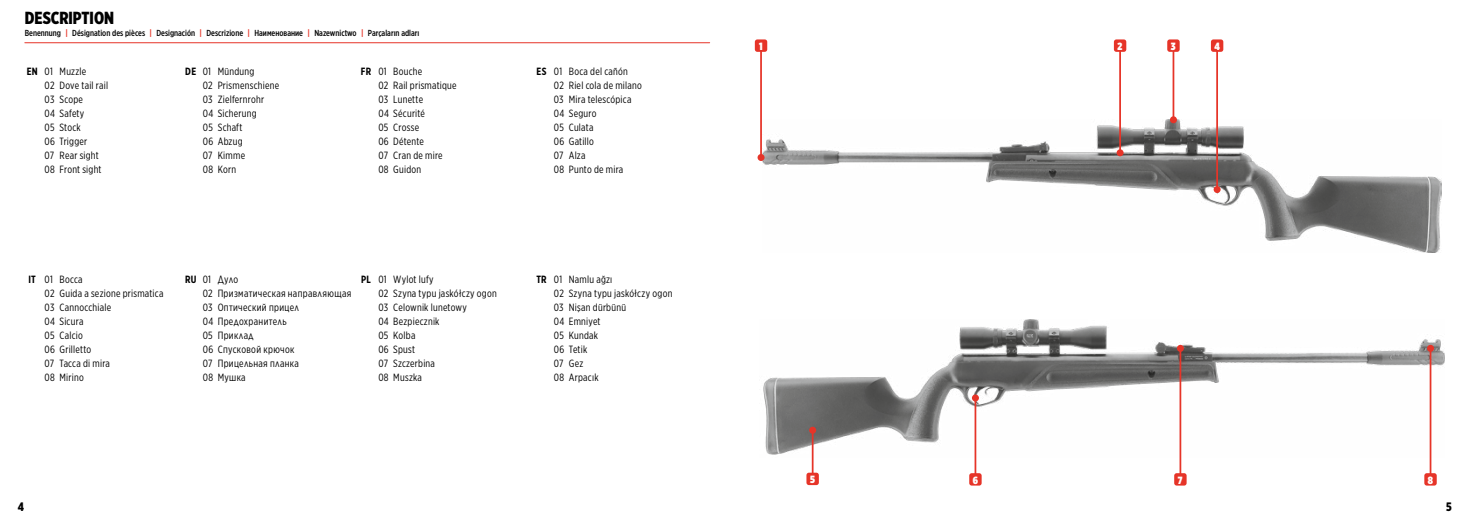
<style>
.page{position:relative;width:1469px;height:521px;background:#fff}
.page>*{position:absolute;margin:0;border:0;box-sizing:border-box;transform-origin:0 0}
.t1{font:900 17.5px "Gotham X Narrow";color:#000}
.t2{font:900 12.25px "Gotham X Narrow";color:#000}
.t3{font:10.5px/14px "Gotham X Narrow";letter-spacing:.025em;color:#000}
.t4{font:900 10.5px "Gotham X Narrow";color:#fff}
.t5{font:500 8.75px "Gotham X Narrow";color:#000}
.s1{font-weight:700;color:#e63428}
.s2{font-weight:700}
</style>
<div class="page">
<img style="left:762px;top:120px;width:679px;height:132px">
<img style="left:763px;top:320px;width:681px;height:138px">
<hr style="left:25px;top:42px;width:684px;height:1px;background:#e63428">
<hr style="left:760px;top:46px;width:2px;height:111px;background:#e63428">
<div style="left:757px;top:154px;width:7px;height:7px;background:#e63428;border-radius:50%"></div>
<div style="left:755px;top:39px;width:12px;height:13px;background:#e63428;border-radius:2px"></div>
<hr style="left:1119px;top:46px;width:1px;height:107px;background:#e63428">
<div style="left:1116px;top:149px;width:7px;height:7px;background:#e63428;border-radius:50%"></div>
<div style="left:1113px;top:39px;width:13px;height:13px;background:#e63428;border-radius:2px"></div>
<hr style="left:1172px;top:46px;width:2px;height:74px;background:#e63428">
<svg style="left:1169px;top:116px;width:7px;height:7px"></svg>
<div style="left:1167px;top:39px;width:12px;height:13px;background:#e63428;border-radius:2px"></div>
<hr style="left:1216px;top:46px;width:1px;height:143px;background:#e63428">
<div style="left:1213px;top:186px;width:7px;height:7px;background:#e63428;border-radius:50%"></div>
<div style="left:1210px;top:39px;width:13px;height:13px;background:#e63428;border-radius:2px"></div>
<hr style="left:811px;top:430px;width:2px;height:51px;background:#e63428">
<div style="left:809px;top:427px;width:7px;height:7px;background:#e63428;border-radius:50%"></div>
<div style="left:806px;top:473px;width:13px;height:12px;background:#e63428;border-radius:2px"></div>
<hr style="left:974px;top:398px;width:2px;height:84px;background:#e63428">
<div style="left:972px;top:394px;width:7px;height:7px;background:#e63428;border-radius:50%"></div>
<div style="left:969px;top:473px;width:12px;height:12px;background:#e63428;border-radius:2px"></div>
<hr style="left:1179px;top:348px;width:2px;height:134px;background:#e63428">
<div style="left:1176px;top:345px;width:7px;height:7px;background:#e63428;border-radius:50%"></div>
<div style="left:1174px;top:473px;width:12px;height:12px;background:#e63428;border-radius:2px"></div>
<hr style="left:1429px;top:348px;width:2px;height:134px;background:#e63428">
<svg style="left:1426px;top:345px;width:7px;height:7px"></svg>
<div style="left:1424px;top:473px;width:12px;height:12px;background:#e63428;border-radius:2px"></div>
<h1 class="t1" style="left:25px;top:7px;width:91px">DESCRIPTION</h1>
<p class="t5" style="left:25px;top:28px;width:396px">Benennung <span class="s1">|</span> Désignation des pièces <span class="s1">|</span> Designación <span class="s1">|</span> Descrizione <span class="s1">|</span> Наименование <span class="s1">|</span> Nazewnictwo <span class="s1">|</span> Parçaların adları</p>
<p class="t3" style="left:45px;top:64px;width:65px;text-indent:-18px"><span class="s2">EN</span> 01 Muzzle<br>02 Dove tail rail<br>03 Scope<br>04 Safety<br>05 Stock<br>06 Trigger<br>07 Rear sight<br>08 Front sight</p>
<p class="t3" style="left:203px;top:64px;width:78px;text-indent:-18px"><span class="s2">DE</span> 01 Mündung<br>02 Prismenschiene<br>03 Zielfernrohr<br>04 Sicherung<br>05 Schaft<br>06 Abzug<br>07 Kimme<br>08 Korn</p>
<p class="t3" style="left:378px;top:64px;width:80px;text-indent:-18px"><span class="s2">FR</span> 01 Bouche<br>02 Rail prismatique<br>03 Lunette<br>04 Sécurité<br>05 Crosse<br>06 Détente<br>07 Cran de mire<br>08 Guidon</p>
<p class="t3" style="left:554px;top:64px;width:89px;text-indent:-17px"><span class="s2">ES</span> 01 Boca del cañón<br>02 Riel cola de milano<br>03 Mira telescópica<br>04 Seguro<br>05 Culata<br>06 Gatillo<br>07 Alza<br>08 Punto de mira</p>
<p class="t3" style="left:45px;top:272px;width:120px;text-indent:-16px"><span class="s2">IT</span> 01 Bocca<br>02 Guida a sezione prismatica<br>03 Cannocchiale<br>04 Sicura<br>05 Calcio<br>06 Grilletto<br>07 Tacca di mira<br>08 Mirino</p>
<p class="t3" style="left:203px;top:272px;width:150px;text-indent:-18px"><span class="s2">RU</span> 01 Дуло<br>02 Призматическая направляющая<br>03 Оптический прицел<br>04 Предохранитель<br>05 Приклад<br>06 Спусковой крючок<br>07 Прицельная планка<br>08 Мушка</p>
<p class="t3" style="left:378px;top:272px;width:120px;text-indent:-17px"><span class="s2">PL</span> 01 Wylot lufy<br>02 Szyna typu jaskółczy ogon<br>03 Celownik lunetowy<br>04 Bezpiecznik<br>05 Kolba<br>06 Spust<br>07 Szczerbina<br>08 Muszka</p>
<p class="t3" style="left:554px;top:272px;width:120px;text-indent:-18px"><span class="s2">TR</span> 01 Namlu ağzı<br>02 Szyna typu jaskółczy ogon<br>03 Nişan dürbünü<br>04 Emniyet<br>05 Kundak<br>06 Tetik<br>07 Gez<br>08 Arpacık</p>
<p class="t4" style="left:759px;top:39px;width:5px">1</p>
<p class="t4" style="left:1117px;top:39px;width:6px">2</p>
<p class="t4" style="left:1170px;top:39px;width:6px">3</p>
<p class="t4" style="left:1214px;top:39px;width:7px">4</p>
<p class="t4" style="left:810px;top:473px;width:6px">5</p>
<p class="t4" style="left:972px;top:473px;width:7px">6</p>
<p class="t4" style="left:1177px;top:473px;width:6px">7</p>
<p class="t4" style="left:1427px;top:473px;width:7px">8</p>
<p class="t2" style="left:18px;top:499px;width:8px">4</p>
<p class="t2" style="left:1446px;top:499px;width:7px">5</p>
</div>
